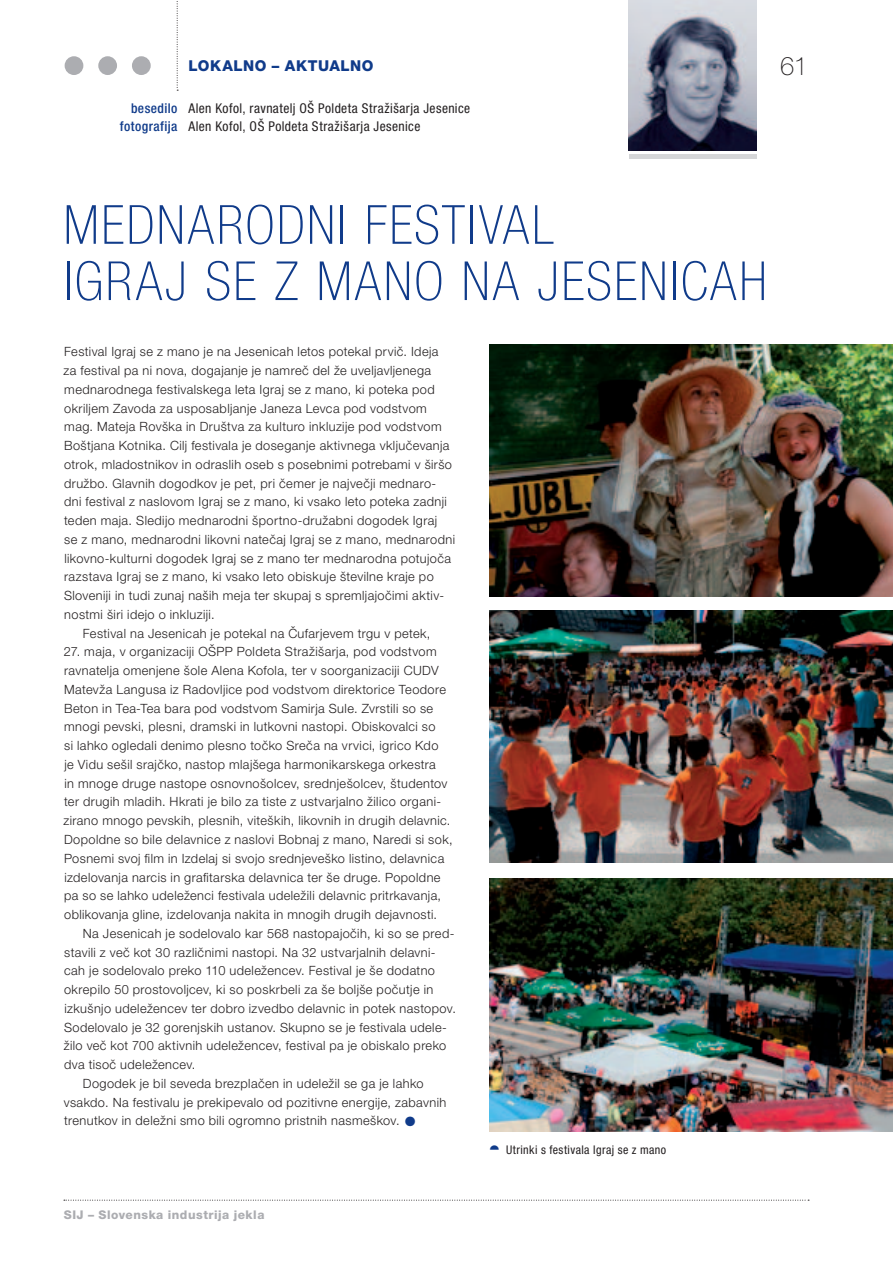
<style>
.page{position:relative;width:893px;height:1263px;background:#fff}
.page>*{position:absolute;margin:0;border:0;box-sizing:border-box;transform-origin:0 0}
.t1{font:100 condensed 54px/56.2px "Helvetica Neue LT Pro";letter-spacing:.045em;color:#103b8a}
.t2{font:100 25.5px "Helvetica Neue LT Pro";color:#231f20}
.t3{font:800 15px "Helvetica Neue LT Pro";letter-spacing:.045em;color:#103b8a}
.t4{font:condensed 13.5px "Helvetica Neue LT Pro";letter-spacing:.035em;color:#231f20}
.t5{font:500 condensed 13.5px "Helvetica Neue LT Pro";letter-spacing:.035em;color:#103b8a}
.t6{font:300 12.75px/18.8px "Helvetica Neue LT Pro";letter-spacing:.03em;color:#231f20}
.t7{font:condensed 12px "Helvetica Neue LT Pro";letter-spacing:.035em;color:#231f20}
.t8{font:800 12px "Helvetica Neue LT Pro";letter-spacing:.045em;color:#acadb1}
.s1{font-weight:500;color:#103b8a}
.s2{font-weight:700;font-size:27px;color:#103b8a}
</style>
<div class="page">
<svg style="left:64px;top:1200px;width:745px;height:1px"></svg>
<div style="left:65px;top:56px;width:18px;height:19px;background:#acadb1;border-radius:50%"></div>
<div style="left:98px;top:56px;width:19px;height:19px;background:#acadb1;border-radius:50%"></div>
<div style="left:132px;top:56px;width:19px;height:19px;background:#acadb1;border-radius:50%"></div>
<svg style="left:177px;top:1px;width:1px;height:90px"></svg>
<div style="left:629px;top:154px;width:127px;height:5px;background:#d5d6d8"></div>
<img style="left:629px;top:0;width:127px;height:150px">
<img style="left:489px;top:879px;width:404px;height:252px">
<img style="left:489px;top:610px;width:404px;height:252px">
<img style="left:489px;top:344px;width:404px;height:253px">
<p class="t5" style="left:131px;top:100px;width:48px">besedilo</p>
<p class="t3" style="left:188px;top:57px;width:187px">lokalno – aktualno</p>
<p class="t4" style="left:188px;top:100px;width:283px">Alen Kofol, ravnatelj OŠ Poldeta Stražišarja Jesenice</p>
<p class="t4" style="left:120px;top:119px;width:302px"><span class="s1">fotografija</span> Alen Kofol, OŠ Poldeta Stražišarja Jesenice</p>
<h2 class="t2" style="left:780px;top:51px;width:29px">61</h2>
<h1 class="t1" style="left:64px;top:199px;width:705px">MEDNARODNI FESTIVAL<br>IGRAJ SE Z MANO NA JESENICAH</h1>
<p class="t6" style="left:64px;top:342px;width:376px">Festival Igraj se z mano je na Jesenicah letos potekal prvič. Ideja</p>
<p class="t6" style="left:63px;top:361px;width:369px">za festival pa ni nova, dogajanje je namreč del že uveljavljenega</p>
<p class="t6" style="left:64px;top:380px;width:372px">mednarodnega festivalskega leta Igraj se z mano, ki poteka pod</p>
<p class="t6" style="left:64px;top:398px;width:364px">okriljem Zavoda za usposabljanje Janeza Levca pod vodstvom</p>
<p class="t6" style="left:64px;top:417px;width:379px">mag. M ateja Rovška in D ruštva za kulturo inkluzije pod vodstvom</p>
<p class="t6" style="left:64px;top:436px;width:387px">Boštjana Kotnika. Cilj festivala je doseganje aktivnega vključevanja</p>
<p class="t6" style="left:64px;top:455px;width:389px">otrok, mladostnikov in odraslih oseb s posebnimi potrebami v širšo</p>
<p class="t6" style="left:64px;top:473px;width:374px">družbo. G lavnih dogodkov je pet, pri čemer je največji mednaro-</p>
<p class="t6" style="left:64px;top:492px;width:384px">dni festival z naslovom Igraj se z mano, ki vsako leto poteka zadnji</p>
<p class="t6" style="left:64px;top:511px;width:375px">teden maja. Sledijo mednarodni športno-družabni dogodek Igraj</p>
<p class="t6" style="left:64px;top:530px;width:392px">se z mano, mednarodni likovni natečaj Igraj se z mano, mednarodni</p>
<p class="t6" style="left:64px;top:548px;width:388px">likovno-kulturni dogodek Igraj se z mano ter mednarodna potujoča</p>
<p class="t6" style="left:64px;top:567px;width:371px">razstava Igraj se z mano, ki vsako leto obiskuje številne kraje po</p>
<p class="t6" style="left:64px;top:586px;width:381px">Sloveniji in tudi zunaj naših meja ter skupaj s spremljajočimi aktiv-</p>
<p class="t6" style="left:64px;top:605px;width:152px">nostmi širi idejo o inkluziji.</p>
<p class="t6" style="left:83px;top:623px;width:349px">Festival na J esenicah je potekal na Čufarjevem trgu v petek,</p>
<p class="t6" style="left:64px;top:642px;width:161px">27. maja, v organizaciji OŠPPP</p>
<p class="t6" style="left:63px;top:642px;width:391px;text-indent:182px">oldeta Stražišarja, pod vodstvom ravnatelja omenjene šole Alena Kofola, ter v soorganizaciji CUDV Matevža Langusa iz Radovljice pod vodstvom direktorice Teodore Beton in Tea-Tea bara pod vodstvom Samirja Sule. Zvrstili so se mnogi pevski, plesni, dramski in lutkovni nastopi. Obiskovalci so<br>si lahko ogledali denimo plesno točko Sreča na vrvici, igrico Kdo<br>je Vidu sešil srajčko, nastop mlajšega harmonikarskega orkestra<br>in mnoge druge nastope osnovnošolcev, srednješolcev, študentov ter drugih mladih. H krati je bilo za tiste z ustvarjalno žilico organi&shy;zirano mnogo pevskih, plesnih, viteških, likovnih in drugih delavnic.<br>Dopoldne so bile delavnice z naslovi Bobnaj z mano, Naredi si sok, Posnemi svoj film in Izdelaj si svojo srednjeveško listino, delavnica izdelovanja narcis in grafitarska delavnica ter še druge. Popoldne pa so se lahko udeleženci festivala udeležili delavnic pritrkavanja, oblikovanja gline, izdelovanja nakita in mnogih drugih dejavnosti.</p>
<p class="t6" style="left:83px;top:923px;width:373px">Na Jesenicah je sodelovalo kar 568 nastopajočih, ki so se pred-</p>
<p class="t6" style="left:64px;top:942px;width:373px">stavili z več kot 30 različnimi nastopi. Na 32 ustvarjalnih delavni-</p>
<p class="t6" style="left:64px;top:961px;width:372px">cah je sodelovalo preko 110 udeležencev. Festival je še dodatno</p>
<p class="t6" style="left:64px;top:980px;width:371px">okrepilo 50 prostovoljcev, ki so poskrbeli za še boljše počutje in</p>
<p class="t6" style="left:64px;top:999px;width:393px">izkušnjo udeležencev ter dobro izvedbo delavnic in potek nastopov.</p>
<p class="t6" style="left:64px;top:1017px;width:384px">Sodelovalo je 32 gorenjskih ustanov. Skupno se je festivala udele-</p>
<p class="t6" style="left:64px;top:1036px;width:384px">žilo več kot 700 aktivnih udeležencev, festival pa je obiskalo preko</p>
<p class="t6" style="left:64px;top:1055px;width:133px">dva tisoč udeležencev.</p>
<p class="t6" style="left:83px;top:1074px;width:342px">Dogodek je bil seveda brezplačen in udeležil se ga je lahko</p>
<p class="t6" style="left:64px;top:1092px;width:384px">vsakdo. N a festivalu je prekipevalo od pozitivne energije, zabavnih</p>
<p class="t6" style="left:64px;top:1111px;width:355px">trenutkov in deležni smo bili ogromno pristnih nasmeškov. <span class="s2">•</span></p>
<p class="t8" style="left:64px;top:1207px;width:202px">SIJ – Slovenska industrija jekla</p>
<p class="t7" style="left:506px;top:1143px;width:162px">Utrinki s festivala Igraj se z mano</p>
</div>
